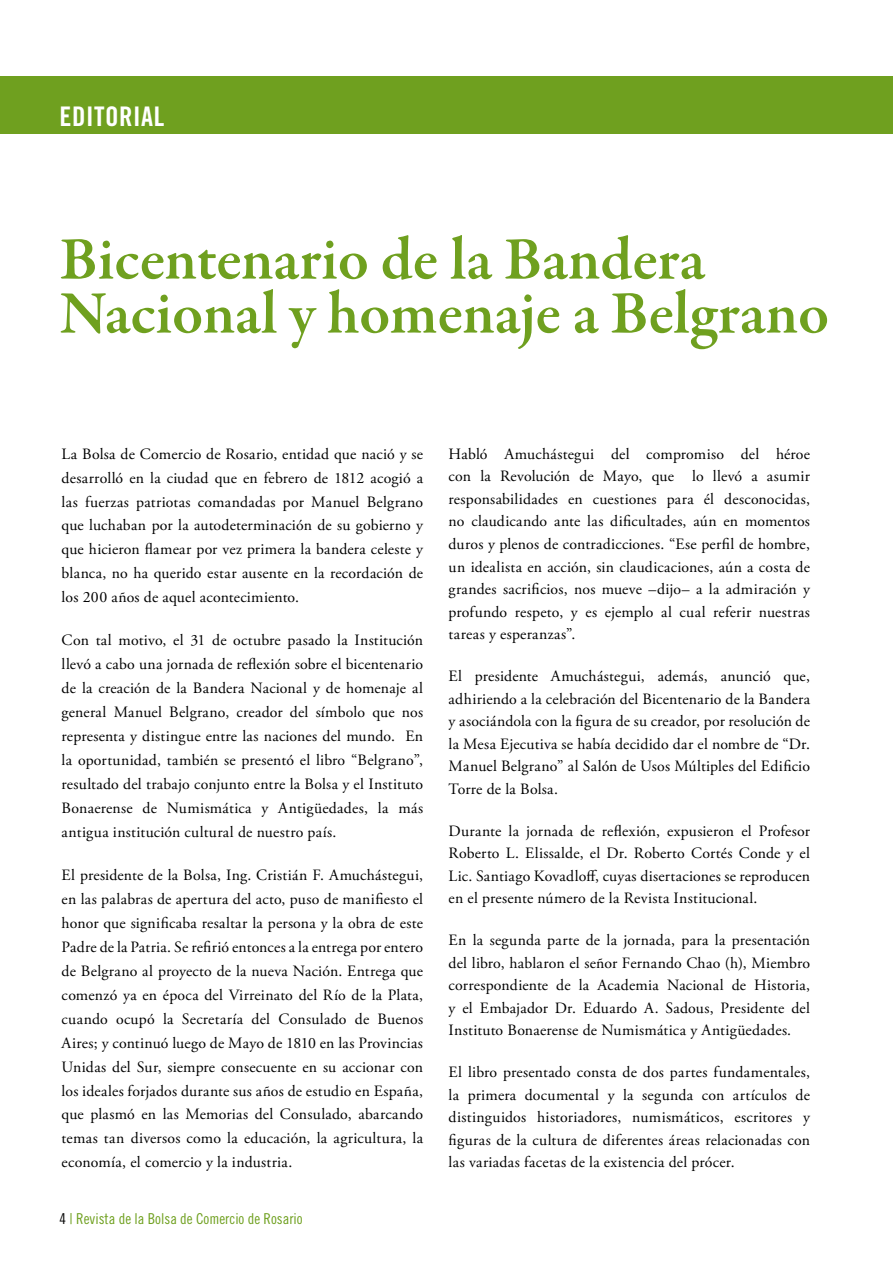
<style>
.page{position:relative;width:893px;height:1263px;background:#fff}
.page>*{position:absolute;margin:0;border:0;box-sizing:border-box;transform-origin:0 0}
.t1{font:600 61.5px/54px "Garamond Premr Pro";color:#6fa01f}
.t2{font:27px "Trade Gothic LT Std Bd Cn 20";letter-spacing:.02em;color:#fff}
.t3{font:15.75px/24px "Adobe Garamond Pro";letter-spacing:.015em;color:#000;text-align:justify}
.t4{font:15px "Trade Gothic LT Std Cn 18";color:#6fa01f}
.s1{color:#000}
</style>
<div class="page">
<div style="left:0;top:77px;width:893px;height:57px;background:#6fa01f"></div>
<h2 class="t2" style="left:60px;top:100px;width:106px">EDITORIAL</h2>
<h1 class="t1" style="left:60px;top:233px;width:771px">Bicentenario de la Bandera<br>Nacional y homenaje a Belgrano</h1>
<p class="t3" style="left:62px;top:442px;width:363px">La Bolsa de Comercio de Rosario, entidad que nació y se desarrolló en la ciudad que en febrero de 1812 acogió a las fuerzas patriotas comandadas por Manuel Belgrano que luchaban por la autodeterminación de su gobierno y que hicieron flamear por vez primera la bandera celeste y blanca, no ha querido estar ausente en la recordación de los 200 años de aquel acontecimiento.</p>
<p class="t3" style="left:62px;top:629px;width:363px">Con tal motivo, el 31 de octubre pasado la Institución llevó a cabo una jornada de reflexión sobre el bicentenario de la creación de la Bandera Nacional y de homenaje al general Manuel Belgrano, creador del símbolo que nos representa y distingue entre las naciones del mundo. En la oportunidad, también se presentó el libro “Belgrano”, resultado del trabajo conjunto entre la Bolsa y el Instituto Bonaerense de Numismática y Antigüedades, la más antigua institución cultural de nuestro país.</p>
<p class="t3" style="left:62px;top:863px;width:363px">El presidente de la Bolsa, Ing. Cristián F. Amuchástegui, en las palabras de apertura del acto, puso de manifiesto el honor que significaba resaltar la persona y la obra de este Padre de la Patria. Se refirió entonces a la entrega por entero de Belgrano al proyecto de la nueva Nación. Entrega que comenzó ya en época del Virreinato del Río de la Plata, cuando ocupó la Secretaría del Consulado de Buenos Aires; y continuó luego de Mayo de 1810 en las Provincias Unidas del Sur, siempre consecuente en su accionar con los ideales forjados durante sus años de estudio en España, que plasmó en las Memorias del Consulado, abarcando temas tan diversos como la educación, la agricultura, la economía, el comercio y la industria.</p>
<p class="t4" style="left:60px;top:1210px;width:245px"><span class="s1">4</span> | Revista de la Bolsa de Comercio de Rosario</p>
<p class="t3" style="left:449px;top:443px;width:363px;line-height:22.5px">Habló Amuchástegui del compromiso del héroe con la Revolución de Mayo, que lo llevó a asumir responsabilidades en cuestiones para él desconocidas, no claudicando ante las dificultades, aún en momentos duros y plenos de contradicciones. “Ese perfil de hombre, un idealista en acción, sin claudicaciones, aún a costa de grandes sacrificios, nos mueve –dijo– a la admiración y profundo respeto, y es ejemplo al cual referir nuestras tareas y esperanzas”.</p>
<p class="t3" style="left:449px;top:665px;width:363px;line-height:22.5px">El presidente Amuchástegui, además, anunció que, adhiriendo a la celebración del Bicentenario de la Bandera y asociándola con la figura de su creador, por resolución de la Mesa Ejecutiva se había decidido dar el nombre de “Dr.<br>Manuel Belgrano” al Salón de Usos Múltiples del Edificio Torre de la Bolsa.</p>
<p class="t3" style="left:449px;top:820px;width:363px;line-height:22.5px">Durante la jornada de reflexión, expusieron el Profesor Roberto L. Elissalde, el Dr. Roberto Cortés Conde y el Lic. Santiago Kovadloff, cuyas disertaciones se reproducen en el presente número de la Revista Institucional.</p>
<p class="t3" style="left:449px;top:929px;width:363px;line-height:22.5px">En la segunda parte de la jornada, para la presentación del libro, hablaron el señor Fernando Chao (h), Miembro correspondiente de la Academia Nacional de Historia, y el Embajador Dr. Eduardo A. Sadous, Presidente del Instituto Bonaerense de Numismática y Antigüedades.</p>
<p class="t3" style="left:449px;top:1061px;width:363px;line-height:22.5px">El libro presentado consta de dos partes fundamentales, la primera documental y la segunda con artículos de distinguidos historiadores, numismáticos, escritores y figuras de la cultura de diferentes áreas relacionadas con las variadas facetas de la existencia del prócer.</p>
</div>
